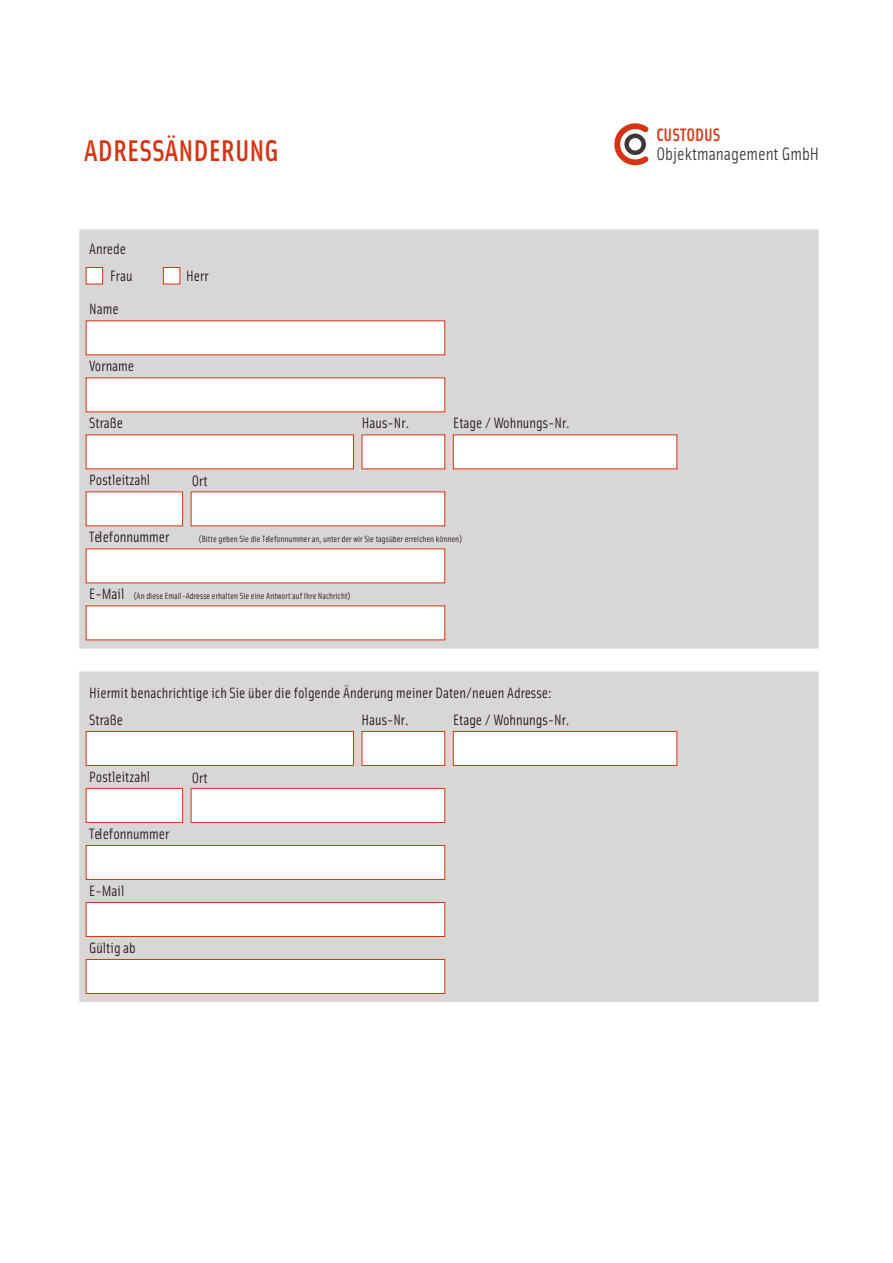
<style>
.page{position:relative;width:893px;height:1263px;background:#fff}
.page>*{position:absolute;margin:0;border:0;box-sizing:border-box;transform-origin:0 0}
.t1{font:500 30px "Solex OT";color:#d63312}
.t2{font:18px "Solex OT";color:#403838}
.t3{font:500 18px "Solex OT";color:#d63312}
.t4{font:15px/27px "Solex OT";color:#1f1214}
.t5{font:15px "Solex OT";color:#261a1c}
.t6{font:9px "Solex OT";color:#1f1214}
.s1{font-size:15px}
</style>
<div class="page">
<div style="left:79px;top:229px;width:740px;height:419px;background:#d9d6d6"></div>
<div style="left:79px;top:671px;width:740px;height:331px;background:#d9d6d6"></div>
<div style="left:193px;top:772px;width:14px;height:11px;background:#d9d6d6"></div>
<div style="left:86px;top:321px;width:359px;height:34px;background:#fff"></div>
<div style="left:86px;top:378px;width:359px;height:34px;background:#fff"></div>
<div style="left:86px;top:435px;width:268px;height:34px;background:#fff"></div>
<div style="left:362px;top:435px;width:83px;height:34px;background:#fff"></div>
<div style="left:453px;top:435px;width:224px;height:34px;background:#fff"></div>
<div style="left:86px;top:492px;width:97px;height:34px;background:#fff"></div>
<div style="left:191px;top:492px;width:254px;height:34px;background:#fff"></div>
<div style="left:86px;top:549px;width:359px;height:34px;background:#fff"></div>
<div style="left:86px;top:606px;width:359px;height:34px;background:#fff"></div>
<div style="left:86px;top:731px;width:268px;height:35px;background:#fff;border:1px solid #d63312"></div>
<div style="left:362px;top:731px;width:83px;height:35px;background:#fff;border:1px solid #d63312"></div>
<div style="left:453px;top:731px;width:224px;height:35px;background:#fff;border:1px solid #d63312"></div>
<div style="left:86px;top:788px;width:97px;height:35px;background:#fff;border:1px solid #d63312"></div>
<div style="left:191px;top:788px;width:254px;height:35px;background:#fff;border:1px solid #d63312"></div>
<div style="left:86px;top:845px;width:359px;height:35px;background:#fff;border:1px solid #d63312"></div>
<div style="left:86px;top:902px;width:359px;height:35px;background:#fff;border:1px solid #d63312"></div>
<div style="left:86px;top:959px;width:359px;height:35px;background:#fff;border:1px solid #d63312"></div>
<div style="left:86px;top:267px;width:17px;height:17px;background:#fff;border:1px solid #d63312"></div>
<div style="left:163px;top:267px;width:17px;height:17px;background:#fff;border:1px solid #d63312"></div>
<svg style="left:614px;top:123px;width:35px;height:42px"></svg>
<h1 class="t1" style="left:84px;top:131px;width:196px">ADRESSÄNDERUNG</h1>
<p class="t4" style="left:89px;top:235px;width:38px">Anrede</p>
<p class="t4" style="left:110px;top:262px;width:24px">Frau</p>
<p class="t4" style="left:89px;top:295px;width:31px">Name</p>
<p class="t4" style="left:89px;top:352px;width:46px">Vorname</p>
<p class="t4" style="left:89px;top:409px;width:35px">Straße</p>
<p class="t4" style="left:89px;top:466px;width:63px">Postleitzahl</p>
<p class="t4" style="left:186px;top:262px;width:24px">Herr</p>
<p class="t4" style="left:192px;top:466px;width:17px">Ort</p>
<p class="t4" style="left:362px;top:409px;width:49px">Haus-Nr.</p>
<p class="t4" style="left:453px;top:409px;width:118px">Etage / Wohnungs-Nr.</p>
<p class="t4" style="left:89px;top:523px;width:82px">Telefonnummer</p>
<p class="t6" style="left:199px;top:534px;width:265px">(Bitte geben Sie die Telefonnummer an, unter der wir Sie tagsüber erreichen können)</p>
<p class="t6" style="left:89px;top:591px;width:263px"><span class="s1">E-Mail</span> (An diese Email-Adresse erhalten Sie eine Antwort auf Ihre Nachricht)</p>
<p class="t4" style="left:89px;top:679px;width:464px">Hiermit benachrichtige ich Sie über die folgende Änderung meiner Daten/neuen Adresse:<br>Straße</p>
<p class="t4" style="left:361px;top:706px;width:49px">Haus-Nr.</p>
<p class="t4" style="left:453px;top:706px;width:118px">Etage / Wohnungs-Nr.</p>
<p class="t4" style="left:89px;top:763px;width:63px">Postleitzahl</p>
<p class="t4" style="left:89px;top:820px;width:82px">Telefonnummer</p>
<p class="t4" style="left:89px;top:877px;width:37px">E-Mail</p>
<p class="t4" style="left:89px;top:934px;width:48px">Gültig ab</p>
<p class="t5" style="left:192px;top:768px;width:17px">Ort</p>
<p class="t3" style="left:656px;top:123px;width:66px">CUSTODUS</p>
<p class="t2" style="left:656px;top:142px;width:164px">Objektmanagement GmbH</p>
</div>
